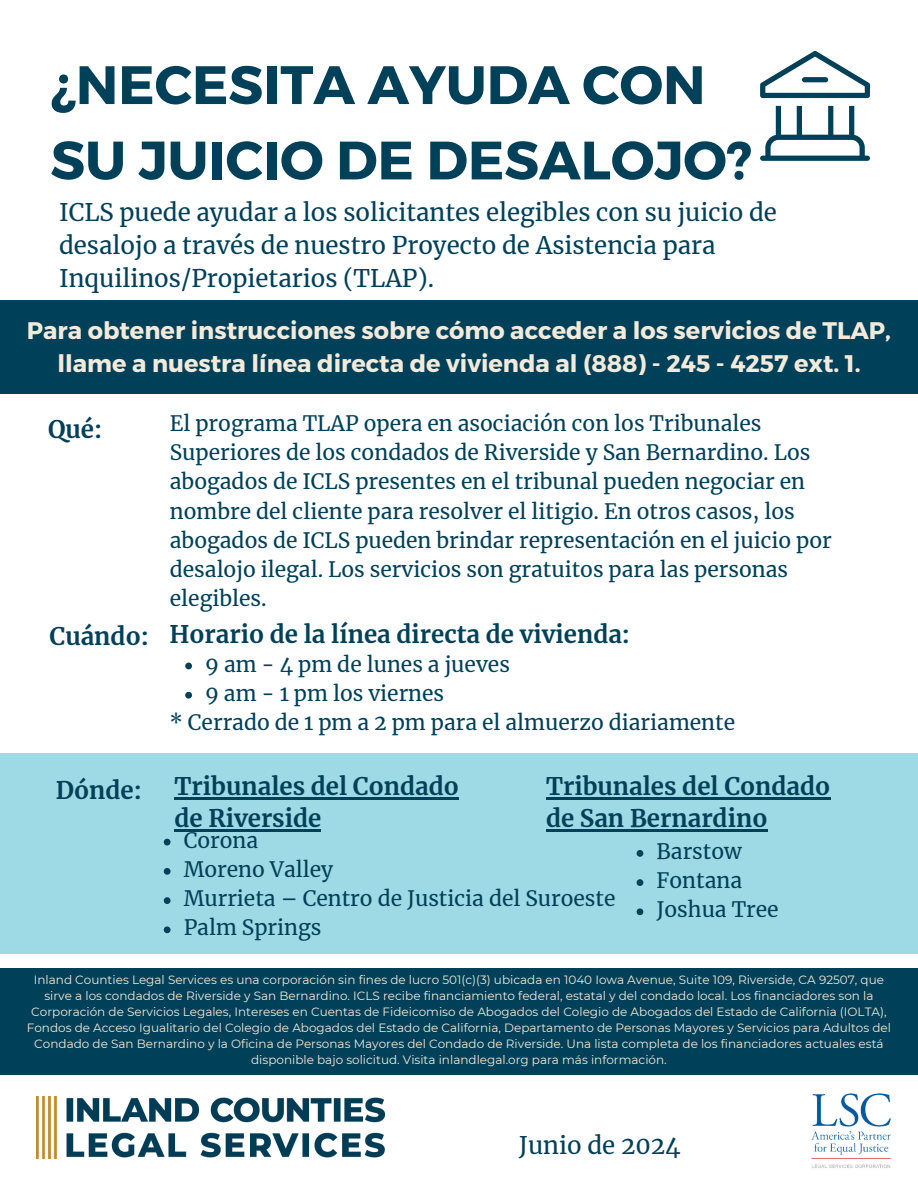
<style>
.page{position:relative;width:918px;height:1188px;background:#fff}
.page>*{position:absolute;margin:0;border:0;box-sizing:border-box;transform-origin:0 0}
.t1{font:700 54px/75.3px "Montserrat";color:#004058}
.t2{font:24px/32.7px "Merriweather";color:#004058}
.t3{font:700 24px/32.7px "Merriweather";color:#004058}
.t4{font:700 24px/32.7px "Montserrat";color:#f4eadb;text-align:center}
.t5{font:21px/29.2px "Merriweather";color:#004058}
.t6{font:12px/16px "Montserrat";color:#f4eadb;text-align:center}
</style>
<div class="page">
<div style="left:0;top:300px;width:918px;height:94px;background:#004058"></div>
<div style="left:0;top:968px;width:918px;height:106px;background:#004058"></div>
<img style="left:36px;top:1096px;width:349px;height:62px">
<img style="left:811px;top:1093px;width:81px;height:75px">
<svg style="left:185px;top:663px;width:7px;height:6px"></svg>
<svg style="left:185px;top:692px;width:7px;height:7px"></svg>
<svg style="left:760px;top:51px;width:110px;height:110px"></svg>
<div style="left:0;top:753px;width:918px;height:201px;background:#9edae5"></div>
<hr style="left:175px;top:797px;width:284px;height:2px;background:#004058">
<hr style="left:175px;top:830px;width:146px;height:2px;background:#004058">
<hr style="left:546px;top:797px;width:284px;height:2px;background:#004058">
<hr style="left:546px;top:830px;width:221px;height:2px;background:#004058">
<svg style="left:164px;top:839px;width:7px;height:6px"></svg>
<svg style="left:164px;top:868px;width:7px;height:7px"></svg>
<svg style="left:164px;top:897px;width:7px;height:7px"></svg>
<svg style="left:164px;top:926px;width:7px;height:7px"></svg>
<svg style="left:637px;top:850px;width:6px;height:7px"></svg>
<svg style="left:637px;top:879px;width:6px;height:7px"></svg>
<svg style="left:637px;top:908px;width:6px;height:7px"></svg>
<h1 class="t1" style="left:50px;top:48px;width:703px">¿NECESITA AYUDA CON<br>SU JUICIO DE DESALOJO?</h1>
<h2 class="t2" style="left:59px;top:196px;width:719px">ICLS puede ayudar a los solicitantes elegibles con su juicio de desalojo a través de nuestro Proyecto de Asistencia para<br>Inquilinos/Propietarios (TLAP).</h2>
<h2 class="t4" style="left:27px;top:315px;width:866px">Para obtener instrucciones sobre cómo acceder a los servicios de TLAP, llame a nuestra línea directa de vivienda al (888) - 245 - 4257 ext. 1.</h2>
<h2 class="t3" style="left:48px;top:412px;width:56px">Qué:</h2>
<h2 class="t3" style="left:50px;top:619px;width:101px">Cuándo:</h2>
<p class="t5" style="left:170px;top:408px;width:663px">El programa TLAP opera en asociación con los Tribunales Superiores de los condados de Riverside y San Bernardino. Los abogados de ICLS presentes en el tribunal pueden negociar en nombre del cliente para resolver el litigio. En otros casos, los abogados de ICLS pueden brindar representación en el juicio por desalojo ilegal. Los servicios son gratuitos para las personas elegibles.</p>
<h2 class="t3" style="left:169px;top:618px;width:462px">Horario de la línea directa de vivienda:</h2>
<h3 class="t5" style="left:205px;top:649px;width:306px">9 am - 4 pm de lunes a jueves</h3>
<h3 class="t5" style="left:205px;top:678px;width:241px">9 am - 1 pm los viernes</h3>
<h3 class="t5" style="left:169px;top:707px;width:567px">* Cerrado de 1 pm a 2 pm para el almuerzo diariamente</h3>
<h2 class="t3" style="left:56px;top:774px;width:88px">Dónde:</h2>
<h2 class="t3" style="left:175px;top:769px;width:286px">Tribunales del Condado de Riverside</h2>
<h2 class="t3" style="left:546px;top:769px;width:286px">Tribunales del Condado de San Bernardino</h2>
<h3 class="t5" style="left:184px;top:825px;width:433px">Corona<br>Moreno Valley<br>Murrieta – Centro de Justicia del Suroeste<br>Palm Springs</h3>
<h3 class="t5" style="left:657px;top:836px;width:124px">Barstow<br>Fontana<br>Joshua Tree</h3>
<p class="t6" style="left:27px;top:971px;width:866px">Inland Counties Legal Services es una corporación sin fines de lucro 501(c)(3) ubicada en 1040 Iowa Avenue, Suite 109, Riverside, CA 92507, que sirve a los condados de Riverside y San Bernardino. ICLS recibe financiamiento federal, estatal y del condado local. Los financiadores son la Corporación de Servicios Legales, Intereses en Cuentas de Fideicomiso de Abogados del Colegio de Abogados del Estado de California (IOLTA), Fondos de Acceso Igualitario del Colegio de Abogados del Estado de California, Departamento de Personas Mayores y Servicios para Adultos del Condado de San Bernardino y la Oficina de Personas Mayores del Condado de Riverside. Una lista completa de los financiadores actuales está disponible bajo solicitud. Visita inlandlegal.org para más información.</p>
<h2 class="t2" style="left:519px;top:1128px;width:163px">Junio de 2024</h2>
</div>
